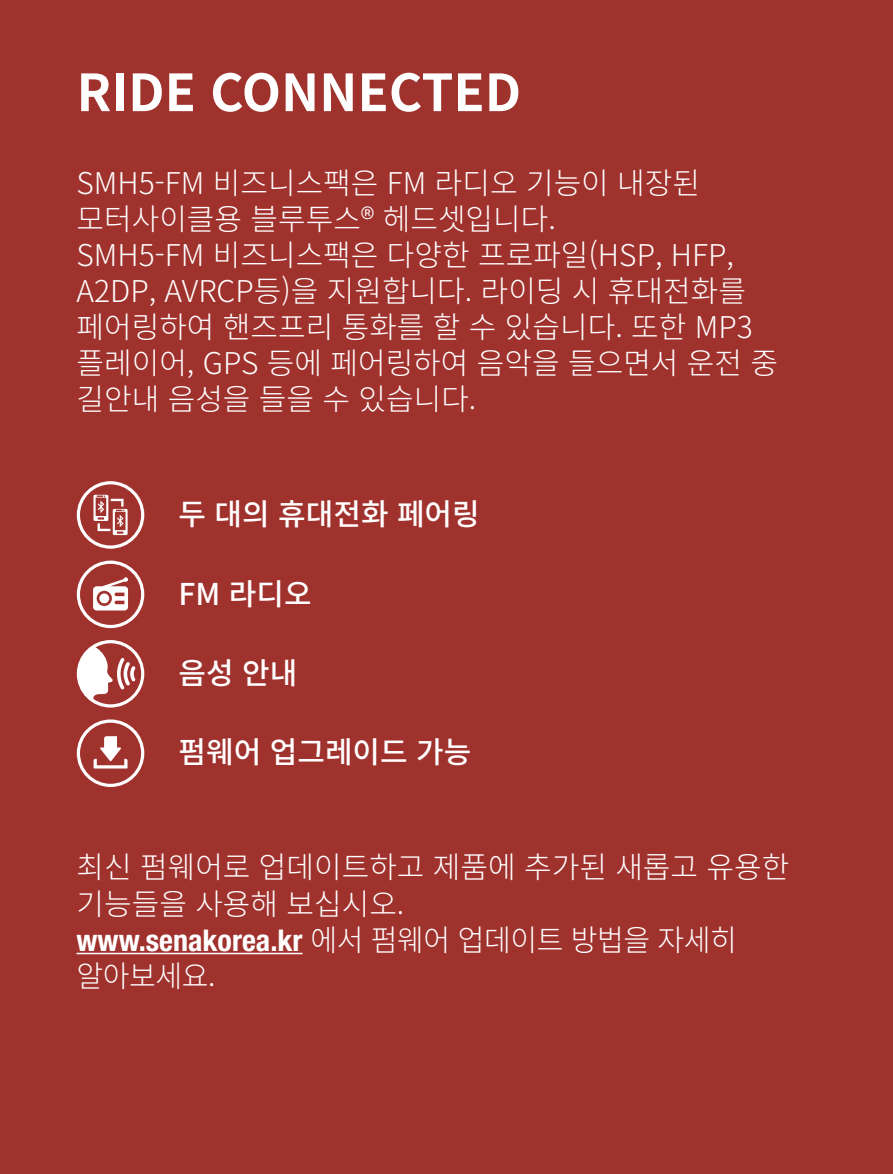
<style>
.page{position:relative;width:893px;height:1174px;background:#a0322e}
.page>*{position:absolute;margin:0;border:0;box-sizing:border-box;transform-origin:0 0}
.Chapter_White{font:700 51px "Noto Sans CJ Kkr";color:#fff}
.Body_White{font:300 30px/36px "Noto Sans CJ Kkr";color:#fff}
.Icon{font:500 30px "Noto Sans CJ Kkr";color:#fff}
.s1{font-family:"Helvetica Neue LT Std";font-weight:700;font-stretch:condensed}
</style>
<div class="page">
<hr style="left:77px;top:952px;width:226px;height:2px;background:#fff">
<svg style="left:77px;top:481px;width:67px;height:67px"></svg>
<svg style="left:77px;top:560px;width:67px;height:68px"></svg>
<svg style="left:77px;top:640px;width:67px;height:67px"></svg>
<svg style="left:77px;top:719px;width:67px;height:68px"></svg>
<p class="Chapter_White" style="left:77px;top:64px;width:446px">RIDE CONNECTED</p>
<p class="Body_White" style="left:77px;top:166px;width:703px">SMH5-FM 비즈니스팩은 FM 라디오 기능이 내장된 모터사이클용 블루투스® 헤드셋입니다.<br>SMH5-FM 비즈니스팩은 다양한 프로파일(HSP, HFP,<br>A2DP, AVRCP등)을 지원합니다. 라이딩 시 휴대전화를 페어링하여 핸즈프리 통화를 할 수 있습니다. 또한 MP3 플레이어, GPS 등에 페어링하여 음악을 들으면서 운전 중 길안내 음성을 들을 수 있습니다.</p>
<p class="Icon" style="left:179px;top:497px;width:303px">두 대의 휴대전화 페어링</p>
<p class="Icon" style="left:179px;top:576px;width:135px">FM 라디오</p>
<p class="Icon" style="left:179px;top:656px;width:120px">음성 안내</p>
<p class="Icon" style="left:179px;top:735px;width:294px">펌웨어 업그레이드 가능</p>
<p class="Body_White" style="left:77px;top:850px;width:714px">최신 펌웨어로 업데이트하고 제품에 추가된 새롭고 유용한 기능들을 사용해 보십시오.<br><span class="s1">www.senakorea.kr</span> 에서 펌웨어 업데이트 방법을 자세히 알아보세요.</p>
</div>
